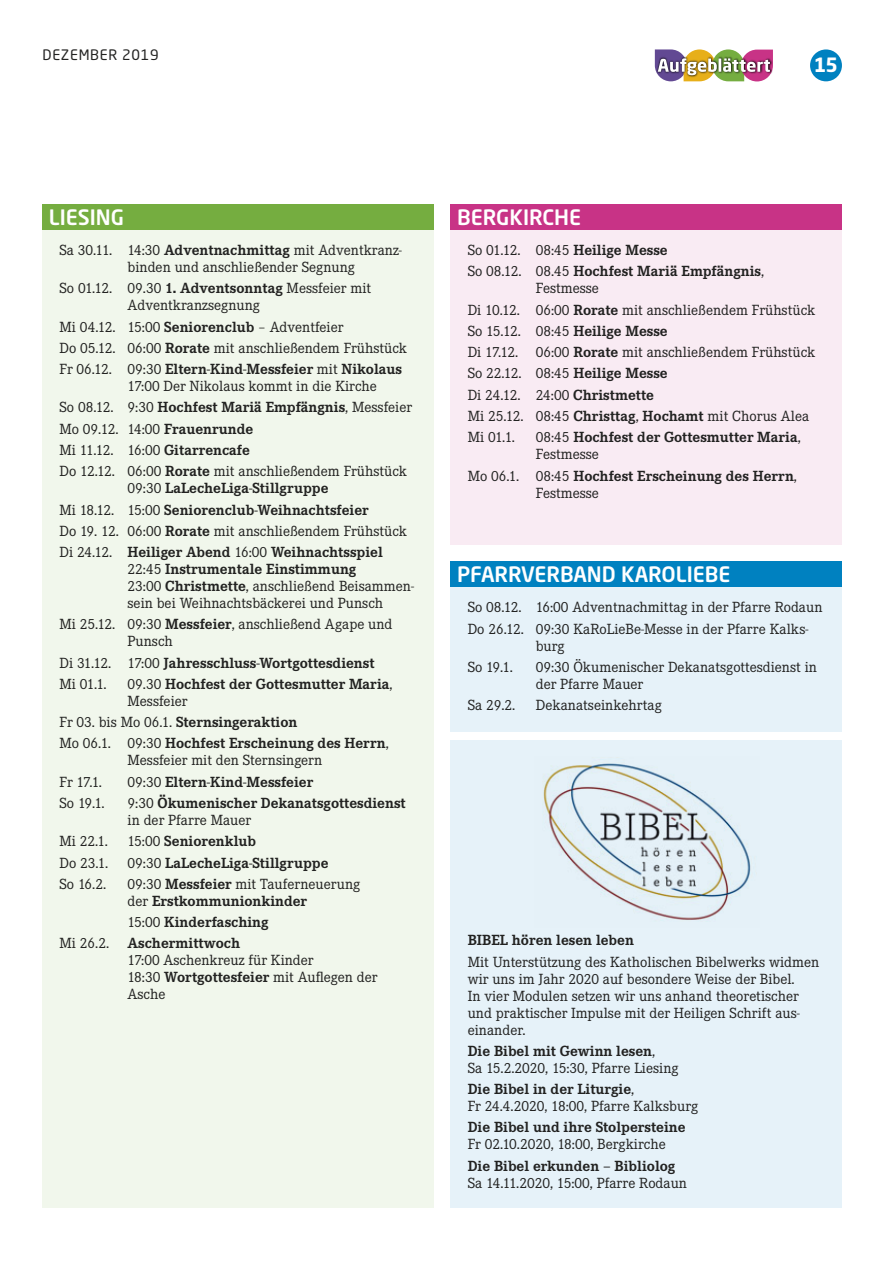
<style>
.page{position:relative;width:893px;height:1263px;background:#fff}
.page>*{position:absolute;margin:0;border:0;box-sizing:border-box;transform-origin:0 0}
.t1{font:500 21px "Neo Sans Pro";color:#fff}
.t2{font:700 19.5px "Neo Sans Pro";color:#fff}
.t3{font:15.3px/17px "Corporate E";color:#222221}
.t4{font:700 15.3px/21.3px "Corporate E";color:#222221}
.t5{font:14.25px "Neo Sans Pro";letter-spacing:.05em;color:#222221}
.s1{font-weight:700}
.s2{font-weight:400}
</style>
<div class="page">
<div style="left:810px;top:49px;width:32px;height:32px;background:#0081c0;border-radius:50%"></div>
<img style="left:655px;top:49px;width:118px;height:32px">
<div style="left:451px;top:205px;width:391px;height:339px;background:#f9ebf3"></div>
<div style="left:451px;top:204px;width:391px;height:26px;background:#c83386"></div>
<div style="left:43px;top:205px;width:391px;height:1003px;background:#f1f7ec"></div>
<div style="left:43px;top:204px;width:391px;height:26px;background:#75ad40"></div>
<div style="left:451px;top:561px;width:391px;height:170px;background:#e6f2f9"></div>
<div style="left:451px;top:740px;width:391px;height:468px;background:#e6f2f9"></div>
<div style="left:451px;top:561px;width:391px;height:26px;background:#0081c0"></div>
<img style="left:543px;top:757px;width:208px;height:163px">
<p class="t5" style="left:43px;top:50px;width:118px">DEZEMBER 2019</p>
<p class="t2" style="left:814px;top:57px;width:26px">15</p>
<h1 class="t1" style="left:49px;top:209px;width:77px">LIESING</h1>
<h1 class="t1" style="left:457px;top:209px;width:126px">BERGKIRCHE</h1>
<p class="t3" style="left:128px;top:243px;width:276px;text-indent:-68px">Sa 30.11. 14:30 <span class="s1">Adventnachmittag</span> mit Adventkranz&shy;binden und anschließender Segnung</p>
<p class="t3" style="left:128px;top:281px;width:245px;text-indent:-68px">So 01.12. 09.30 <span class="s1">1. Adventsonntag</span> Messfeier mit<br>Adventkranzsegnung</p>
<p class="t3" style="left:60px;top:317px;width:349px;line-height:21.3px">Mi 04.12. 15:00 <span class="s1">Seniorenclub</span> – Adventfeier<br>Do 05.12. 06:00 <span class="s1">Rorate</span> mit anschließendem Frühstück<br>Fr 06.12. 09:30 <span class="s1">Eltern-Kind-Messfeier</span> mit <span class="s1">Nikolaus</span></p>
<p class="t3" style="left:60px;top:377px;width:354px;line-height:21.3px;text-indent:68px">17:00 Der Nikolaus kommt in die Kirche<br>So 08.12. 9:30 <span class="s1">Hochfest Mariä Empfängnis</span>, Messfeier Mo 09.12. 14:00 <span class="s1">Frauenrunde<br></span>Mi 11.12. 16:00 <span class="s1">Gitarrencafe<br></span>Do 12.12. 06:00 <span class="s1">Rorate</span> mit anschließendem Frühstück</p>
<p class="t4" style="left:60px;top:479px;width:349px;text-indent:68px"><span class="s2">09:30</span> LaLecheLiga-Stillgruppe<br><span class="s2">Mi 18.12. 15:00</span> Seniorenclub-Weihnachtsfeier<br><span class="s2">Do 19. 12. 06:00</span> Rorate <span class="s2">mit anschließendem Frühstück Di 24.12.</span> Heiliger Abend <span class="s2">16:00</span> Weihnachtsspiel</p>
<p class="t3" style="left:128px;top:562px;width:288px">22:45 <span class="s1">Instrumentale Einstimmung<br></span>23:00 <span class="s1">Christmette</span>, anschließend Beisammen&shy;sein bei Weihnachtsbäckerei und Punsch</p>
<p class="t3" style="left:128px;top:617px;width:266px;text-indent:-68px">Mi 25.12. 09:30 <span class="s1">Messfeier</span>, anschließend Agape und<br>Punsch</p>
<p class="t4" style="left:60px;top:653px;width:317px"><span class="s2">Di 31.12. 17:00</span> Jahresschluss-Wortgottesdienst<br><span class="s2">Mi 01.1.</span></p>
<p class="t4" style="left:468px;top:241px;width:298px"><span class="s2">So 01.12. 08:45</span> Heilige Messe<br><span class="s2">So 08.12. 08.45</span> Hochfest Mariä Empfängnis<span class="s2">,</span></p>
<p class="t3" style="left:468px;top:279px;width:349px;line-height:21.3px;text-indent:68px">Festmesse<br>Di 10.12. 06:00 <span class="s1">Rorate</span> mit anschließendem Frühstück<br>So 15.12. 08:45 <span class="s1">Heilige Messe<br></span>Di 17.12. 06:00 <span class="s1">Rorate</span> mit anschließendem Frühstück<br>So 22.12. 08:45 <span class="s1">Heilige Messe<br></span>Di 24.12. 24:00 <span class="s1">Christmette<br></span>Mi 25.12. 08:45 <span class="s1">Christtag</span>, <span class="s1">Hochamt</span> mit Chorus Alea<br>Mi 01.1.</p>
<p class="t4" style="left:536px;top:430px;width:266px;line-height:17px"><span class="s2">08:45</span> Hochfest der Gottesmutter Maria<span class="s2">,<br>Festmesse</span></p>
<p class="t4" style="left:536px;top:468px;width:263px;line-height:17px;text-indent:-68px"><span class="s2">Mo 06.1. 08:45</span> Hochfest Erscheinung des Herrn<span class="s2">,<br>Festmesse</span></p>
<h1 class="t1" style="left:457px;top:566px;width:275px">PFARRVERBAND KAROLIEBE</h1>
<p class="t3" style="left:468px;top:598px;width:356px;line-height:21.3px">So 08.12. 16:00 Adventnachmittag in der Pfarre Rodaun<br>Do 26.12. 09:30 KaRoLieBe-Messe in der Pfarre Kalks-</p>
<p class="t3" style="left:536px;top:639px;width:30px">burg</p>
<p class="t3" style="left:468px;top:660px;width:47px">So 19.1.</p>
<p class="t3" style="left:536px;top:660px;width:283px">09:30 Ökumenischer Dekanatsgottesdienst in der Pfarre Mauer</p>
<p class="t3" style="left:468px;top:698px;width:49px">Sa 29.2.</p>
<p class="t3" style="left:536px;top:698px;width:127px">Dekanatseinkehrtag</p>
<p class="t4" style="left:128px;top:677px;width:266px;line-height:17px"><span class="s2">09.30</span> Hochfest der Gottesmutter Maria<span class="s2">,<br>Messfeier</span></p>
<p class="t4" style="left:60px;top:713px;width:331px"><span class="s2">Fr 03. bis Mo 06.1.</span> Sternsingeraktion<br><span class="s2">Mo 06.1. 09:30</span> Hochfest Erscheinung des Herrn<span class="s2">,</span></p>
<p class="t3" style="left:128px;top:753px;width:196px">Messfeier mit den Sternsingern</p>
<p class="t3" style="left:60px;top:775px;width:44px">Fr 17.1.</p>
<p class="t4" style="left:128px;top:772px;width:187px"><span class="s2">09:30</span> Eltern-Kind-Messfeier</p>
<p class="t3" style="left:60px;top:796px;width:47px">So 19.1.</p>
<p class="t4" style="left:128px;top:796px;width:280px;line-height:17px"><span class="s2">9:30</span> Ökumenischer Dekanatsgottesdienst <span class="s2">in der Pfarre Mauer</span></p>
<p class="t3" style="left:60px;top:834px;width:50px">Mi 22.1.</p>
<p class="t4" style="left:128px;top:832px;width:130px"><span class="s2">15:00</span> Seniorenklub</p>
<p class="t3" style="left:60px;top:855px;width:50px">Do 23.1.</p>
<p class="t4" style="left:128px;top:853px;width:202px"><span class="s2">09:30</span> LaLecheLiga-Stillgruppe</p>
<p class="t3" style="left:60px;top:877px;width:48px">So 16.2.</p>
<p class="t4" style="left:128px;top:877px;width:234px;line-height:17px"><span class="s2">09:30</span> Messfeier <span class="s2">mit Tauferneuerung der</span> Erstkommunionkinder</p>
<p class="t4" style="left:60px;top:913px;width:211px;text-indent:68px"><span class="s2">15:00</span> Kinderfasching<br><span class="s2">Mi 26.2.</span> Aschermittwoch</p>
<p class="t3" style="left:128px;top:953px;width:251px">17:00 Aschenkreuz für Kinder<br>18:30 <span class="s1">Wortgottesfeier</span> mit Auflegen der<br>Asche</p>
<p class="t4" style="left:468px;top:931px;width:168px">BIBEL hören lesen leben</p>
<p class="t3" style="left:468px;top:954px;width:353px">Mit Unterstützung des Katholischen Bibelwerks widmen wir uns im Jahr 2020 auf besondere Weise der Bibel.<br>In vier Modulen setzen wir uns anhand theoretischer und praktischer Impulse mit der Heiligen Schrift aus&shy;einander.</p>
<p class="t3" style="left:468px;top:1044px;width:212px"><span class="s1">Die Bibel mit Gewinn lesen</span>,<br>Sa 15.2.2020, 15:30, Pfarre Liesing</p>
<p class="t3" style="left:468px;top:1082px;width:232px"><span class="s1">Die Bibel in der Liturgie</span>,<br>Fr 24.4.2020, 18:00, Pfarre Kalksburg</p>
<p class="t4" style="left:468px;top:1118px;width:219px">Die Bibel und ihre Stolpersteine</p>
<p class="t3" style="left:468px;top:1137px;width:199px">Fr 02.10.2020, 18:00, Bergkirche</p>
<p class="t4" style="left:468px;top:1156px;width:209px">Die Bibel erkunden – Bibliolog</p>
<p class="t3" style="left:468px;top:1176px;width:221px">Sa 14.11.2020, 15:00, Pfarre Rodaun</p>
</div>
